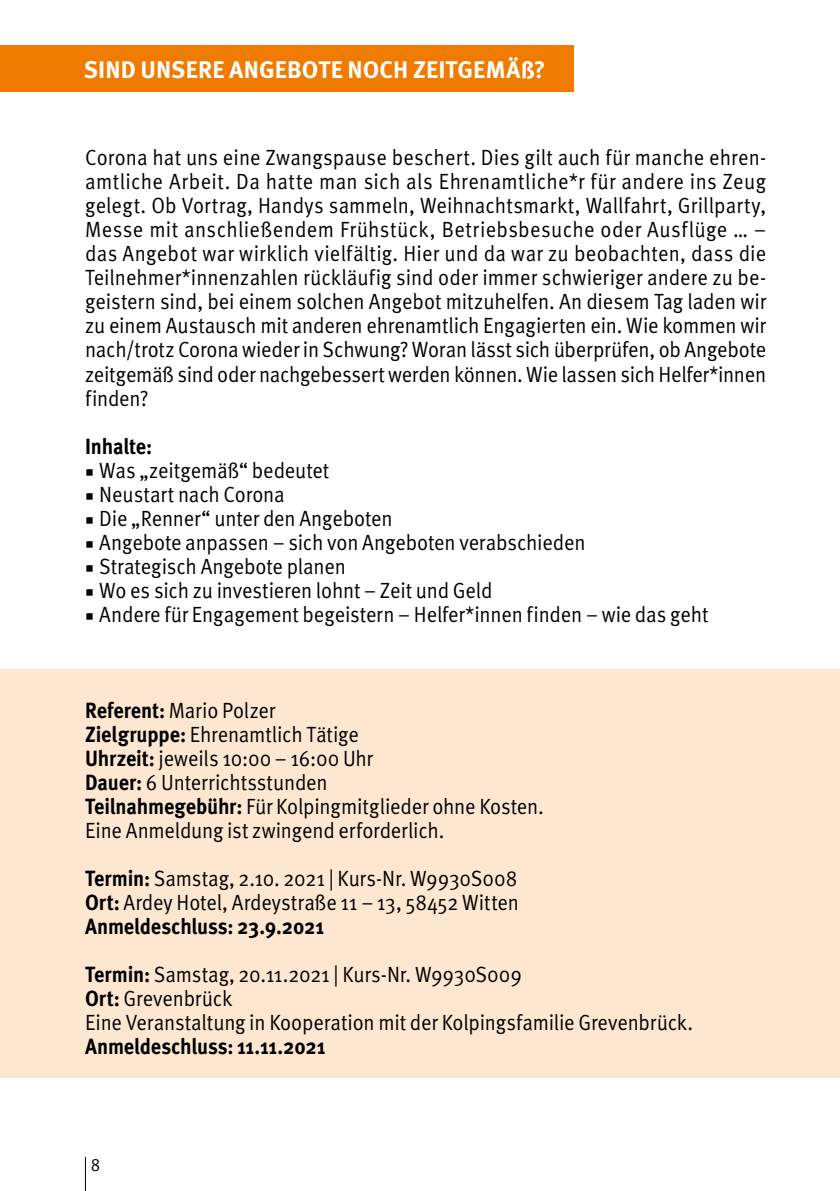
<style>
.page{position:relative;width:840px;height:1191px;background:#fff}
.page>*{position:absolute;margin:0;border:0;box-sizing:border-box;transform-origin:0 0}
.t1{font:700 24px "Meta Pro";letter-spacing:.005em;color:#fff}
.t2{font:22px/24px "Meta Pro";letter-spacing:-.01em;color:#000;text-align:justify;scale:.91 1}
.t3{font:700 22px "Meta Pro";letter-spacing:-.01em;color:#000;scale:.91 1}
.t4{font:18px "Meta Pro";color:#000;scale:.91 1}
.s1{font-family:"Minion Pro"}
.s2{font-weight:700}
</style>
<div class="page">
<hr style="left:85px;top:1157px;width:1px;height:34px;background:#000">
<hr style="left:839px;top:525px;width:1px;height:504px;background:#fde7d1">
<div style="left:0;top:45px;width:573px;height:47px;background:#ef7c00"></div>
<svg style="left:522px;top:61px;width:11px;height:18px"></svg>
<div style="left:0;top:669px;width:839px;height:408px;background:#fde7d1"></div>
<p class="t1" style="left:84px;top:55px;width:463px">SIND UNSERE ANGEBOTE NOCH ZEITGEMÄ ?</p>
<p class="t2" style="left:85px;top:146px;width:749px">Corona hat uns eine Zwangspause beschert. Dies gilt auch für manche ehren&shy;amtliche Arbeit. Da hatte man sich als Ehrenamtliche*r für andere ins Zeug gelegt. Ob Vortrag, Handys sammeln, Weihnachtsmarkt, Wallfahrt, Grillparty, Messe mit anschließendem Frühstück, Betriebsbesuche oder Ausflüge … – das Angebot war wirklich vielfältig. Hier und da war zu beobachten, dass die Teilnehmer*innenzahlen rückläufig sind oder immer schwieriger andere zu be&shy;geistern sind, bei einem solchen Angebot mitzuhelfen. An diesem Tag laden wir zu einem Austausch mit anderen ehrenamtlich Engagierten ein. Wie kommen wir nach/trotz Corona wieder in Schwung? Woran lässt sich überprüfen, ob Angebote zeitgemäß sind oder nachgebessert werden können. Wie lassen sich Helfer*innen finden?</p>
<p class="t3" style="left:85px;top:432px;width:75px">Inhalte:</p>
<p class="t2" style="left:85px;top:458px;width:270px"><span class="s1">■</span> Was „zeitgemäß“ bedeutet</p>
<p class="t2" style="left:85px;top:482px;width:221px"><span class="s1">■</span> Neustart nach Corona</p>
<p class="t2" style="left:85px;top:506px;width:339px"><span class="s1">■</span> Die „Renner“ unter den Angeboten</p>
<p class="t2" style="left:85px;top:530px;width:551px"><span class="s1">■</span> Angebote anpassen – sich von Angeboten verabschieden</p>
<p class="t2" style="left:85px;top:554px;width:288px"><span class="s1">■</span> Strategisch Angebote planen</p>
<p class="t2" style="left:85px;top:578px;width:449px"><span class="s1">■</span> Wo es sich zu investieren lohnt – Zeit und Geld</p>
<p class="t2" style="left:85px;top:602px;width:686px"><span class="s1">■</span> Andere für Engagement begeistern – Helfer*innen finden – wie das geht</p>
<p class="t2" style="left:85px;top:698px;width:505px;text-align:left"><span class="s2">Referent:</span> Mario Polzer<br><span class="s2">Zielgruppe:</span> Ehrenamtlich Tätige<br><span class="s2">Uhrzeit:</span> jeweils 10:00 – 16:00 Uhr<br><span class="s2">Dauer:</span> 6 Unterrichtsstunden<br><span class="s2">Teilnahmegebühr:</span> Für Kolpingmitglieder ohne Kosten.<br>Eine Anmeldung ist zwingend erforderlich.</p>
<p class="t2" style="left:85px;top:866px;width:478px"><span class="s2">Termin:</span> Samstag, 2.10. 2021 | Kurs-Nr. W9930S008<br><span class="s2">Ort:</span> Ardey Hotel, Ardeystraße 11 – 13, 58452 Witten <span class="s2">Anmeldeschluss: 23.9.2021</span></p>
<p class="t2" style="left:85px;top:962px;width:669px;text-align:left"><span class="s2">Termin:</span> Samstag, 20.11.2021 | Kurs-Nr. W9930S009<br><span class="s2">Ort:</span> Grevenbrück<br>Eine Veranstaltung in Kooperation mit der Kolpingsfamilie Grevenbrück.</p>
<p class="t3" style="left:85px;top:1032px;width:265px">Anmeldeschluss: 11.11.2021</p>
<p class="t4" style="left:91px;top:1153px;width:12px">8</p>
</div>
